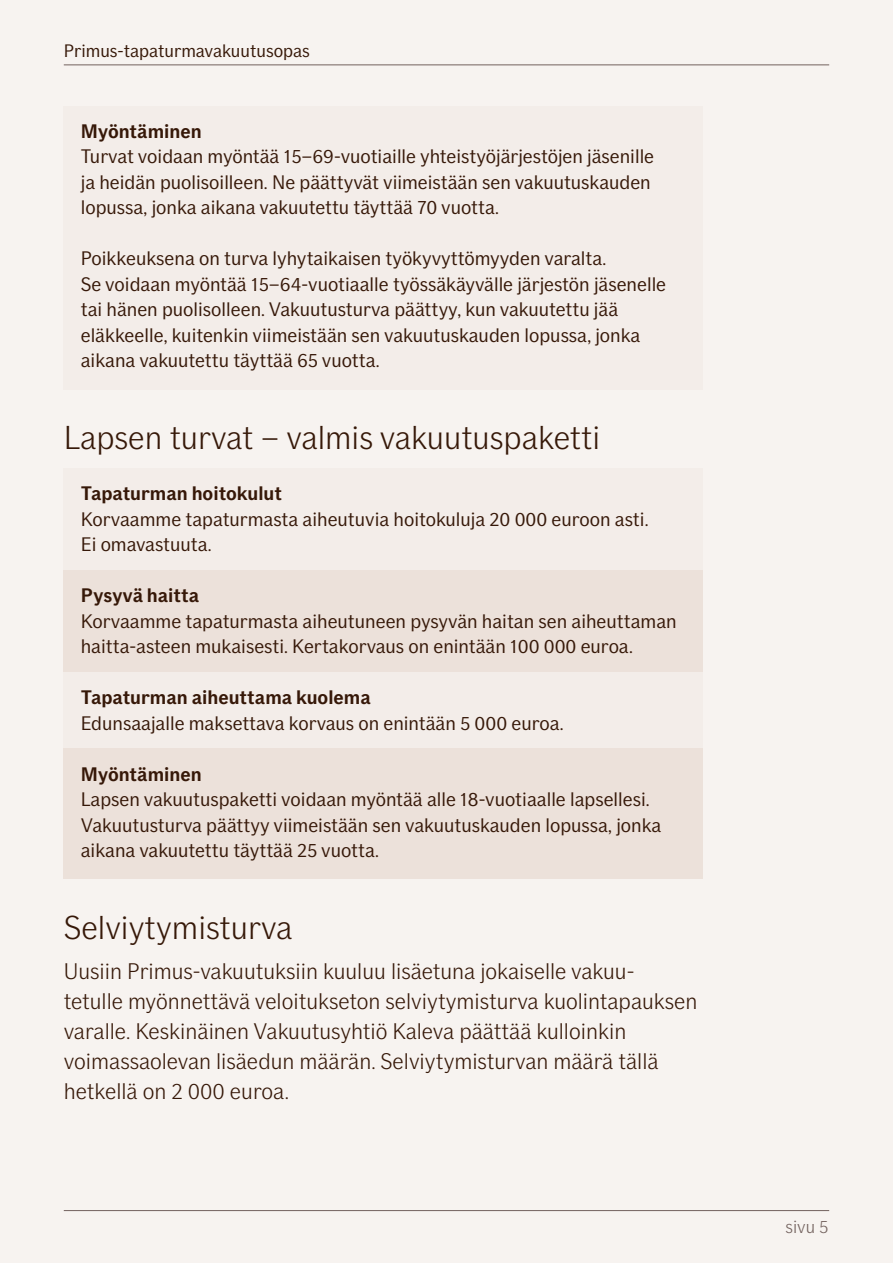
<style>
.page{position:relative;width:893px;height:1263px;background:#f7f3f0}
.page>*{position:absolute;margin:0;border:0;box-sizing:border-box;transform-origin:0 0}
.t1{font:300 33px "If Sans";color:#361808}
.t2{font:300 22.5px/30px "If Sans";color:#361808}
.t3{font:19.5px/25.5px "If Sans";color:#361808}
.t4{font:700 19.5px "If Sans";color:#361808}
.t5{font:18px "If Sans";color:#361808}
.t6{font:300 18px "If Sans";color:#73625e}
</style>
<div class="page">
<hr style="left:64px;top:64px;width:765px;height:1px;background:#73625e">
<hr style="left:64px;top:1210px;width:765px;height:1px;background:#73625e">
<div style="left:64px;top:106px;width:639px;height:283px;background:#f3ede9"></div>
<div style="left:64px;top:468px;width:639px;height:105px;background:#f3ede9"></div>
<div style="left:64px;top:570px;width:639px;height:105px;background:#ece1da"></div>
<div style="left:64px;top:672px;width:639px;height:79px;background:#f3ede9"></div>
<div style="left:64px;top:749px;width:639px;height:130px;background:#ece1da"></div>
<p class="t5" style="left:64px;top:40px;width:248px">Primus-tapaturmavakuutusopas</p>
<p class="t4" style="left:81px;top:120px;width:122px">Myöntäminen</p>
<p class="t3" style="left:81px;top:144px;width:575px">Turvat voidaan myöntää 15–69-vuotiaille yhteistyöjärjestöjen jäsenille ja heidän puolisoilleen. Ne päättyvät viimeistään sen vakuutuskauden lopussa, jonka aikana vakuutettu täyttää 70 vuotta.</p>
<p class="t3" style="left:81px;top:246px;width:587px">Poikkeuksena on turva lyhytaikaisen työkyvyttömyyden varalta.<br>Se voidaan myöntää 15–64-vuotiaalle työssäkäyvälle järjestön jäsenelle tai hänen puolisolleen. Vakuutusturva päättyy, kun vakuutettu jää eläkkeelle, kuitenkin viimeistään sen vakuutuskauden lopussa, jonka aikana vakuutettu täyttää 65 vuotta.</p>
<h1 class="t1" style="left:64px;top:419px;width:538px">Lapsen turvat – valmis vakuutuspaketti</h1>
<p class="t4" style="left:81px;top:482px;width:203px">Tapaturman hoitokulut</p>
<p class="t3" style="left:81px;top:506px;width:569px">Korvaamme tapaturmasta aiheutuvia hoitokuluja 20 000 euroon asti.<br>Ei omavastuuta.</p>
<p class="t4" style="left:81px;top:584px;width:120px">Pysyvä haitta</p>
<p class="t3" style="left:81px;top:608px;width:597px">Korvaamme tapaturmasta aiheutuneen pysyvän haitan sen aiheuttaman haitta-asteen mukaisesti. Kertakorvaus on enintään 100 000 euroa.</p>
<p class="t4" style="left:81px;top:686px;width:292px">Tapaturman aiheuttama kuolema</p>
<p class="t3" style="left:81px;top:710px;width:484px">Edunsaajalle maksettava korvaus on enintään 5 000 euroa.</p>
<p class="t4" style="left:81px;top:762px;width:122px">Myöntäminen</p>
<p class="t3" style="left:81px;top:786px;width:582px">Lapsen vakuutuspaketti voidaan myöntää alle 18-vuotiaalle lapsellesi.<br>Vakuutusturva päättyy viimeistään sen vakuutuskauden lopussa, jonka aikana vakuutettu täyttää 25 vuotta.</p>
<h1 class="t1" style="left:64px;top:908px;width:230px">Selviytymisturva</h1>
<p class="t2" style="left:64px;top:956px;width:635px">Uusiin Primus-vakuutuksiin kuuluu lisäetuna jokaiselle vakuu&shy;tetulle myönnettävä veloitukseton selviytymisturva kuolintapauksen varalle. Keskinäinen Vakuutusyhtiö Kaleva päättää kulloinkin voimassaolevan lisäedun määrän. Selviytymisturvan määrä tällä hetkellä on 2 000 euroa.</p>
<p class="t6" style="left:785px;top:1217px;width:44px">sivu 5</p>
</div>
